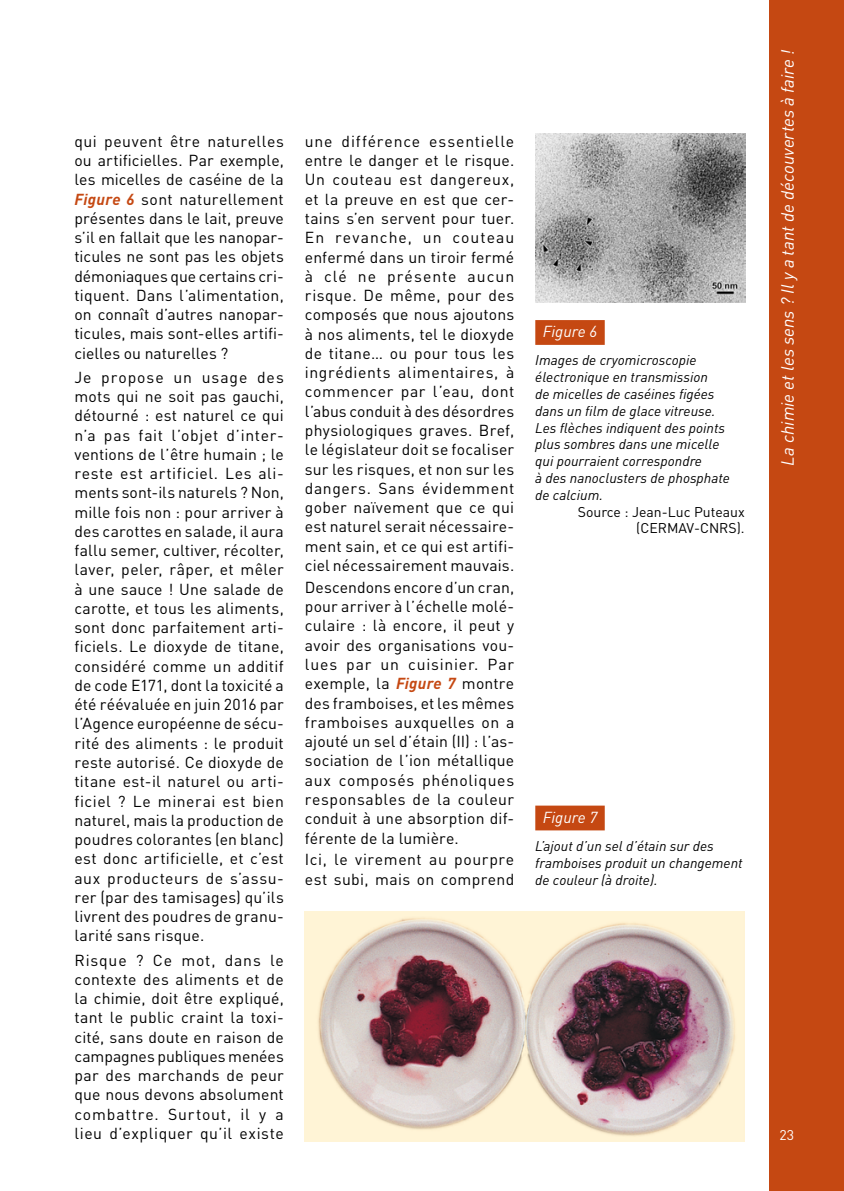
<style>
.page{position:relative;width:844px;height:1191px;background:#fff}
.page>*{position:absolute;margin:0;border:0;box-sizing:border-box;transform-origin:0 0}
.t1{font:italic 17.5px "DIN";color:#fff}
._04-Texte_courant{font:15.75px/19.2px "DIN";letter-spacing:.015em;color:#000;text-align:justify}
._05_legende_numero{font:italic 15.75px "DIN";color:#fff}
._05-legendes{font:italic 14px/16.8px "DIN";color:#000}
._05-legendes-2{font:14px/16.8px "DIN";color:#000;text-align:right}
.t2{font:14px "DIN";color:#fff}
.s1{font-weight:700;font-style:italic;color:#c54812}
</style>
<div class="page">
<div style="left:769px;top:0;width:74px;height:1191px;background:#c54812"></div>
<div style="left:535px;top:320px;width:69px;height:25px;background:#c54812"></div>
<div style="left:535px;top:805px;width:69px;height:25px;background:#c54812"></div>
<img style="left:535px;top:134px;width:210px;height:168px">
<img style="left:305px;top:912px;width:439px;height:229px">
<p class="_04-Texte_courant" style="left:74px;top:131px;width:211px">qui peuvent être naturelles ou artificielles. Par exemple, les micelles de caséine de la <span class="s1">Figure 6</span> sont naturellement présentes dans le lait, preuve s’il en fallait que les nanopar&shy;ticules ne sont pas les objets démoniaques que certains cri&shy;tiquent. Dans l’alimentation, on connaît d’autres nanopar&shy;ticules, mais sont-elles artifi&shy;cielles ou naturelles ?</p>
<p class="_04-Texte_courant" style="left:74px;top:367px;width:211px">Je propose un usage des mots qui ne soit pas gauchi, détourné : est naturel ce qui n’a pas fait l’objet d’inter&shy;ventions de l’être humain ; le reste est artificiel. Les ali&shy;ments sont-ils naturels ? Non, mille fois non : pour arriver à des carottes en salade, il aura fallu semer, cultiver, récolter, laver, peler, râper, et mêler à une sauce ! Une salade de carotte, et tous les aliments, sont donc parfaitement arti&shy;ficiels. Le dioxyde de titane, considéré comme un additif de code E171, dont la toxicité a été réévaluée en juin 2016 par l’Agence européenne de sécu&shy;rité des aliments : le produit reste autorisé. Ce dioxyde de titane est-il naturel ou arti&shy;ficiel ? Le minerai est bien naturel, mais la production de poudres colorantes (en blanc) est donc artificielle, et c’est aux producteurs de s’assu&shy;rer (par des tamisages) qu’ils livrent des poudres de granu&shy;larité sans risque.</p>
<p class="_04-Texte_courant" style="left:74px;top:950px;width:211px">Risque ? Ce mot, dans le contexte des aliments et de la chimie, doit être expliqué, tant le public craint la toxi&shy;cité, sans doute en raison de campagnes publiques menées par des marchands de peur que nous devons absolument combattre. Surtout, il y a lieu d’expliquer qu’il existe</p>
<p class="_04-Texte_courant" style="left:305px;top:131px;width:211px">une différence essentielle entre le danger et le risque.<br>Un couteau est dangereux, et la preuve en est que cer&shy;tains s’en servent pour tuer.<br>En revanche, un couteau enfermé dans un tiroir fermé à clé ne présente aucun risque. De même, pour des composés que nous ajoutons à nos aliments, tel le dioxyde de titane… ou pour tous les ingrédients alimentaires, à commencer par l’eau, dont l’abus conduit à des désordres physiologiques graves. Bref, le législateur doit se focaliser sur les risques, et non sur les dangers. Sans évidemment gober naïvement que ce qui est naturel serait nécessaire&shy;ment sain, et ce qui est artifi&shy;ciel nécessairement mauvais.</p>
<p class="_04-Texte_courant" style="left:305px;top:577px;width:211px">Descendons encore d’un cran, pour arriver à l’échelle molé&shy;culaire : là encore, il peut y avoir des organisations vou&shy;lues par un cuisinier. Par exemple, la <span class="s1">Figure 7</span> montre des framboises, et les mêmes framboises auxquelles on a ajouté un sel d’étain (II) : l’as&shy;sociation de l’ion métallique aux composés phénoliques responsables de la couleur conduit à une absorption dif&shy;férente de la lumière.</p>
<p class="_04-Texte_courant" style="left:305px;top:849px;width:211px">Ici, le virement au pourpre est subi, mais on comprend</p>
<p class="_05_legende_numero" style="left:542px;top:322px;width:56px">Figure 6</p>
<p class="_05-legendes" style="left:535px;top:352px;width:196px">Images de cryomicroscopie électronique en transmission<br>de micelles de caséines figées dans un film de glace vitreuse.<br>Les flèches indiquent des points plus sombres dans une micelle qui pourraient correspondre<br>à des nanoclusters de phosphate de calcium.</p>
<p class="_05-legendes-2" style="left:578px;top:503px;width:168px">Source : Jean-Luc Puteaux (CERMAV-CNRS).</p>
<p class="_05_legende_numero" style="left:542px;top:807px;width:56px">Figure 7</p>
<p class="_05-legendes" style="left:535px;top:837px;width:209px">L’ajout d’un sel d’étain sur des framboises produit un changement de couleur (à droite).</p>
<p class="t1" style="left:776px;top:465px;width:417px;rotate:-90deg">La chimie et les sens ? Il y a tant de découvertes à faire !</p>
<p class="t2" style="left:779px;top:1125px;width:16px">23</p>
</div>
